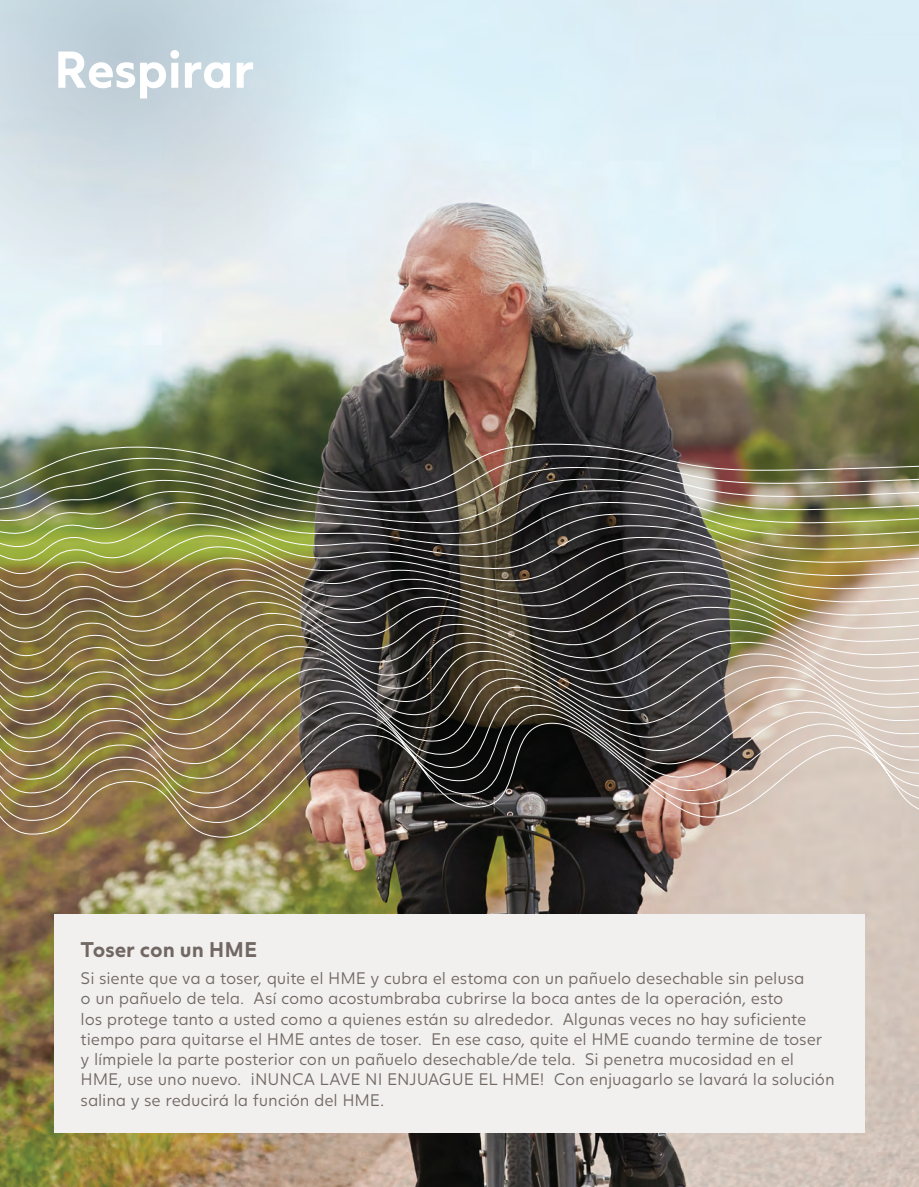
<style>
.page{position:relative;width:919px;height:1187px;background:#fff}
.page>*{position:absolute;margin:0;border:0;box-sizing:border-box;transform-origin:0 0}
.IntroParagraph_Bold{font:700 51px "Juli Sans";letter-spacing:-.01em;color:#fff}
.SubHeader_Bold_14pt{font:700 21px "Juli Sans";color:#716863}
.Body_Copy_11pt_Light{font:300 16.5px/20.2px "Juli Sans";letter-spacing:-.01em;color:#716863}
</style>
<div class="page">
<img style="left:0;top:0;width:918px;height:1187px">
<img style="left:0;top:441px;width:918px;height:397px">
<svg style="left:0;top:0;width:367px;height:296px;background:#d4e1e8"></svg>
<div style="left:54px;top:915px;width:810px;height:218px;background:#f2f0ef"></div>
<p class="IntroParagraph_Bold" style="left:54px;top:38px;width:203px">Respirar</p>
<p class="SubHeader_Bold_14pt" style="left:81px;top:937px;width:178px">Toser con un HME</p>
<p class="Body_Copy_11pt_Light" style="left:81px;top:968px;width:755px">Si siente que va a toser, quite el HME y cubra el estoma con un pañuelo desechable sin pelusa<br>o un pañuelo de tela. Así como acostumbraba cubrirse la boca antes de la operación, esto<br>los protege tanto a usted como a quienes están su alrededor. Algunas veces no hay suficiente tiempo para quitarse el HME antes de toser. En ese caso, quite el HME cuando termine de toser y límpiele la parte posterior con un pañuelo desechable/de tela. Si penetra mucosidad en el HME, use uno nuevo. ¡NUNCA LAVE NI ENJUAGUE EL HME! Con enjuagarlo se lavará la solución salina y se reducirá la función del HME.</p>
</div>
